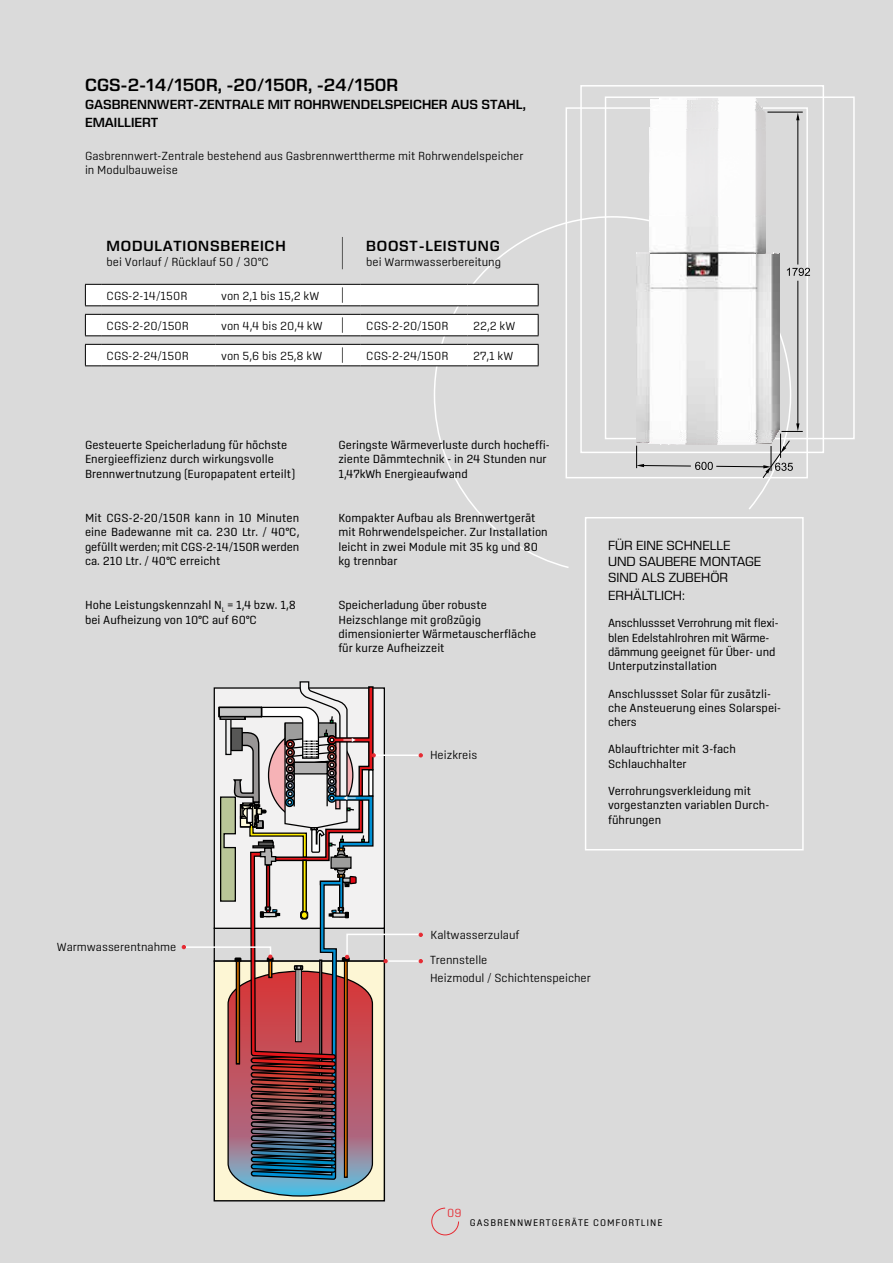
<style>
.page{position:relative;width:893px;height:1263px;background:#dadada}
.page>*{position:absolute;margin:0;border:0;box-sizing:border-box;transform-origin:0 0}
.t1{font:600 18px "Eurostile Next LT Pro";color:#000}
.t2{font:600 15px "Eurostile Next LT Pro";letter-spacing:.05em;color:#000}
.t3{font:600 13.5px/18px "Eurostile Next LT Pro";color:#000}
.t4{font:13.5px/16.2px "Eurostile Next LT Pro";color:#000}
.t5{font:12px/14.4px "Center";color:#000}
.t6{font:300 12px/14.4px "Center";color:#000}
.t7{font:300 12px "Center";color:#e62a32}
.t8{font:9.75px "Center";letter-spacing:.095em;color:#000}
</style>
<div class="page">
<svg style="left:431px;top:1207px;width:28px;height:29px"></svg>
<svg style="left:433px;top:215px;width:359px;height:353px"></svg>
<div style="left:605px;top:96px;width:250px;height:343px;border:2px solid #fff"></div>
<div style="left:580px;top:85px;width:244px;height:368px;border:2px solid #fff"></div>
<div style="left:566px;top:107px;width:242px;height:371px;border:2px solid #fff"></div>
<div style="left:585px;top:517px;width:219px;height:333px;border:2px solid #fff"></div>
<hr style="left:342px;top:237px;width:1px;height:32px;background:#575756">
<svg style="left:85px;top:284px;width:454px;height:82px;background:#e5e5e5"></svg>
<svg style="left:182px;top:681px;width:241px;height:516px"></svg>
<img style="left:636px;top:253px;width:143px;height:170px">
<img style="left:636px;top:253px;width:137px;height:1px">
<img style="left:650px;top:110px;width:115px;height:144px">
<img style="left:650px;top:107px;width:113px;height:3px">
<img style="left:650px;top:105px;width:111px;height:3px">
<img style="left:650px;top:102px;width:109px;height:3px">
<img style="left:650px;top:99px;width:107px;height:3px">
<img style="left:660px;top:99px;width:95px;height:1px">
<hr style="left:767px;top:112px;width:36px;height:1px;background:#000">
<hr style="left:797px;top:281px;width:1px;height:146px;background:#000">
<hr style="left:797px;top:117px;width:1px;height:147px;background:#000">
<svg style="left:796px;top:113px;width:3px;height:7px"></svg>
<svg style="left:787px;top:268px;width:23px;height:8px"></svg>
<svg style="left:636px;top:423px;width:167px;height:56px"></svg>
<h1 class="t1" style="left:85px;top:75px;width:315px">CGS-2-14/150R, -20/150R, -24/150R</h1>
<p class="t3" style="left:85px;top:96px;width:442px">GASBRENNWERT-ZENTRALE MIT ROHRWENDELSPEICHER AUS STAHL,<br>EMAILLIERT</p>
<p class="t6" style="left:85px;top:148px;width:440px">Gasbrennwert-Zentrale bestehend aus Gasbrennwerttherme mit Rohrwendelspeicher in Modulbauweise</p>
<p class="t2" style="left:107px;top:238px;width:181px">MODULATIONSBEREICH</p>
<p class="t6" style="left:107px;top:254px;width:164px">bei Vorlauf / Rücklauf 50 / 30°C</p>
<p class="t2" style="left:366px;top:238px;width:135px">BOOST-LEISTUNG</p>
<p class="t6" style="left:366px;top:254px;width:136px">bei Warmwasserbereitung</p>
<p class="t6" style="left:107px;top:288px;width:82px">CGS-2-14/150R</p>
<p class="t6" style="left:221px;top:288px;width:100px">von 2,1 bis 15,2 kW</p>
<p class="t6" style="left:107px;top:318px;width:84px">CGS-2-20/150R</p>
<p class="t6" style="left:221px;top:318px;width:103px">von 4,4 bis 20,4 kW</p>
<p class="t6" style="left:366px;top:318px;width:84px">CGS-2-20/150R</p>
<p class="t6" style="left:473px;top:318px;width:44px">22,2 kW</p>
<p class="t6" style="left:107px;top:348px;width:84px">CGS-2-24/150R</p>
<p class="t6" style="left:221px;top:348px;width:103px">von 5,6 bis 25,8 kW</p>
<p class="t6" style="left:366px;top:348px;width:84px">CGS-2-24/150R</p>
<p class="t6" style="left:473px;top:348px;width:42px">27,1 kW</p>
<p class="t5" style="left:85px;top:437px;width:212px">Gesteuerte Speicherladung für höchste<br>Energieeffizienz durch wirkungsvolle<br>Brennwertnutzung (Europapatent erteilt)</p>
<p class="t5" style="left:85px;top:510px;width:216px;text-align:justify">Mit CGS-2-20/150R kann in 10 Minuten eine Badewanne mit ca. 230 Ltr. / 40°C, gefüllt werden; mit CGS-2-14/150R werden ca. 210 Ltr. / 40°C erreicht</p>
<p class="t5" style="left:85px;top:598px;width:212px">Hohe Leistungskennzahl N<sub>L</sub> = 1,4 bzw. 1,8 bei Aufheizung von 10°C auf 60°C</p>
<p class="t5" style="left:338px;top:437px;width:213px">Geringste Wärmeverluste durch hocheffi&shy;ziente Dämmtechnik - in 24 Stunden nur<br>1,47kWh Energieaufwand</p>
<p class="t5" style="left:338px;top:510px;width:211px">Kompakter Aufbau als Brennwertgerät mit Rohrwendelspeicher. Zur Installation leicht in zwei Module mit 35 kg und 80 kg trennbar</p>
<p class="t5" style="left:338px;top:598px;width:199px">Speicherladung über robuste<br>Heizschlange mit großzügig dimensionierter Wärmetauscherfläche für kurze Aufheizzeit</p>
<p class="t6" style="left:430px;top:748px;width:49px">Heizkreis</p>
<p class="t4" style="left:608px;top:537px;width:155px">FÜR EINE SCHNELLE<br>UND SAUBERE MONTAGE<br>SIND ALS ZUBEHÖR</p>
<p class="t4" style="left:608px;top:587px;width:78px">ERHÄLTLICH:</p>
<p class="t5" style="left:608px;top:616px;width:172px">Anschlussset Verrohrung mit flexi&shy;blen Edelstahlrohren mit Wärme&shy;dämmung geeignet für Über- und<br>Unterputzinstallation</p>
<p class="t5" style="left:608px;top:686px;width:174px">Anschlussset Solar für zusätzli&shy;che Ansteuerung eines Solarspei&shy;chers</p>
<p class="t5" style="left:608px;top:742px;width:129px">Ablauftrichter mit 3-fach<br>Schlauchhalter</p>
<p class="t5" style="left:608px;top:783px;width:163px">Verrohrungsverkleidung mit vorgestanzten variablen Durch&shy;führungen</p>
<p class="t6" style="left:57px;top:940px;width:121px">Warmwasserentnahme</p>
<p class="t6" style="left:431px;top:927px;width:90px">Kaltwasserzulauf</p>
<p class="t6" style="left:430px;top:951px;width:162px;line-height:18px">Trennstelle<br>Heizmodul / Schichtenspeicher</p>
<p class="t7" style="left:447px;top:1206px;width:16px">09</p>
<p class="t8" style="left:470px;top:1217px;width:194px">GASBRENNWERTGERÄTE COMFORTLINE</p>
</div>
